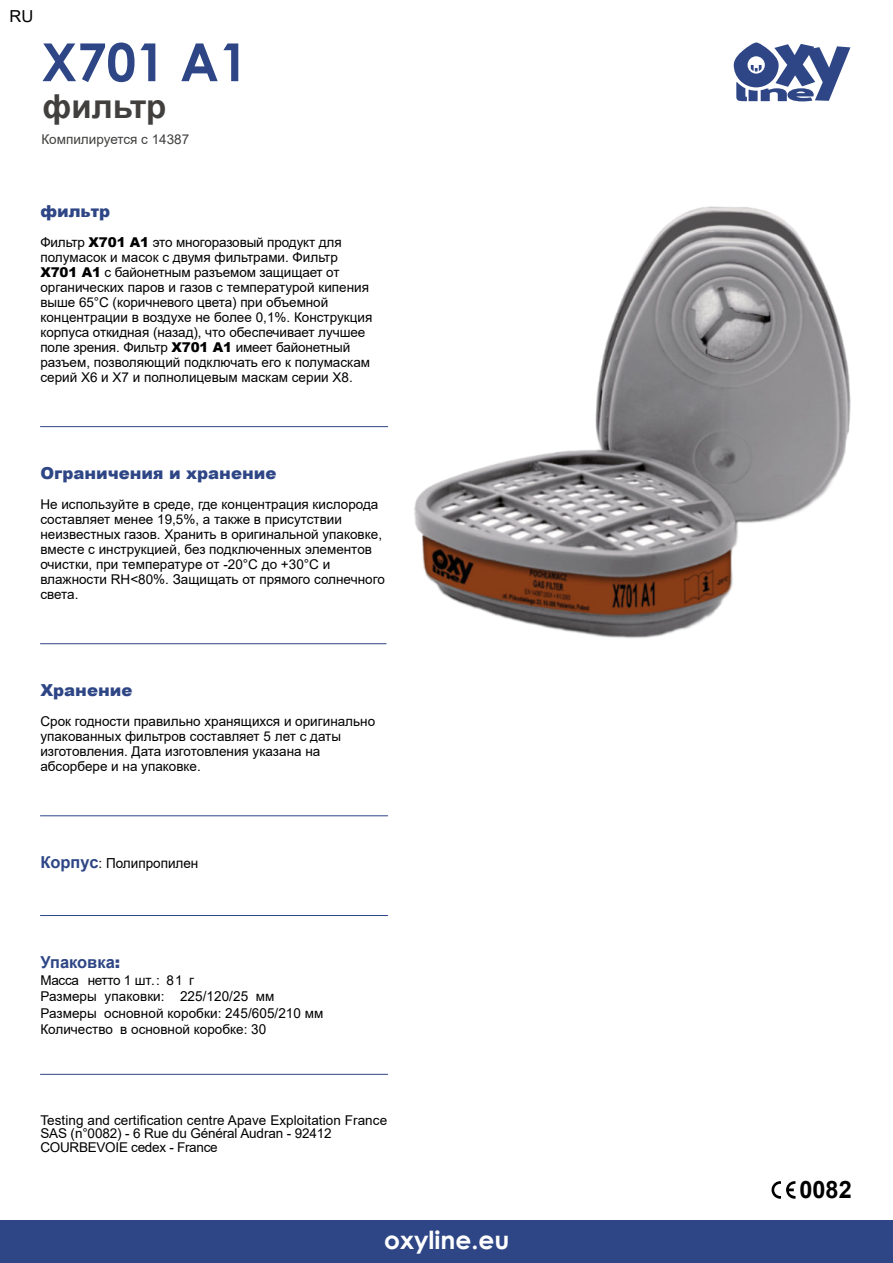
<style>
.page{position:relative;width:893px;height:1263px;background:#fff}
.page>*{position:absolute;margin:0;border:0;box-sizing:border-box;transform-origin:0 0}
.t1{font:700 52.5px "Century Gothic";color:#2e4685}
.t2{font:700 33px "Arial";color:#41403f}
.t3{font:700 24.9px "Century Gothic";color:#fff}
.t4{font:700 24px "Arial";color:#000}
.t5{font:900 16.5px "Arial";color:#2e4685}
.t6{font:700 16.5px "Arial";color:#2e4685}
.t7{font:16.5px "Arial";color:#000}
.t8{font:13.8px "Arial";color:#000}
.t9{font:13.5px/15px "Arial";color:#000}
.t10{font:13.5px "Arial";color:#41403f}
.s1{font-weight:900}
.s2{font-weight:700;font-size:16.5px;color:#2e4685}
.s3{font-size:13.8px}
</style>
<div class="page">
<img style="left:414px;top:206px;width:437px;height:432px">
<div style="left:0;top:1220px;width:893px;height:43px;background:#2e4685"></div>
<svg style="left:734px;top:43px;width:116px;height:58px"></svg>
<hr style="left:40px;top:643px;width:346px;height:1px;background:#2e4685">
<hr style="left:40px;top:426px;width:348px;height:1px;background:#2e4685">
<svg style="left:772px;top:1181px;width:23px;height:18px"></svg>
<hr style="left:40px;top:815px;width:348px;height:1px;background:#2e4685">
<hr style="left:40px;top:1074px;width:348px;height:1px;background:#2e4685">
<hr style="left:40px;top:915px;width:348px;height:1px;background:#2e4685">
<p class="t7" style="left:10px;top:10px;width:25px">RU</p>
<h1 class="t1" style="left:41px;top:42px;width:208px">X701 A1</h1>
<h2 class="t2" style="left:43px;top:94px;width:125px">фильтр</h2>
<p class="t10" style="left:41px;top:134px;width:149px">Компилируется с 14387</p>
<p class="t5" style="left:40px;top:205px;width:71px">фильтр</p>
<p class="t9" style="left:40px;top:235px;width:333px">Фильтр <span class="s1">X701 A1</span> это многоразовый продукт для полумасок и масок с двумя фильтрами. Фильтр <span class="s1">X701 A1</span> с байонетным разъемом защищает от органических паров и газов с температурой кипения выше 65°C (коричневого цвета) при объемной концентрации в воздухе не более 0,1%. Конструкция корпуса откидная (назад), что обеспечивает лучшее поле зрения. Фильтр <span class="s1">X701 A1</span> имеет байонетный разъем, позволяющий подключать его к полумаскам серий X6 и X7 и полнолицевым маскам серии X8.</p>
<p class="t5" style="left:40px;top:467px;width:238px">Ограничения и хранение</p>
<p class="t9" style="left:40px;top:498px;width:346px">Не используйте в среде, где концентрация кислорода составляет менее 19,5%, а также в присутствии неизвестных газов. Хранить в оригинальной упаковке, вместе с инструкцией, без подключенных элементов очистки, при температуре от -20°C до +30°C и влажности RH&lt;80%. Защищать от прямого солнечного света.</p>
<p class="t5" style="left:40px;top:684px;width:94px">Хранение</p>
<p class="t9" style="left:40px;top:715px;width:336px">Срок годности правильно хранящихся и оригинально упакованных фильтров составляет 5 лет с даты изготовления. Дата изготовления указана на абсорбере и на упаковке.</p>
<p class="t8" style="left:40px;top:858px;width:159px"><span class="s2">Корпус</span>: Полипропилен</p>
<p class="t6" style="left:40px;top:956px;width:81px">Упаковка<span class="s1">:</span></p>
<p class="t9" style="left:40px;top:973px;width:285px;line-height:16.5px">Масса нетто 1 шт.: 81 г<br>Размеры упаковки: <span class="s3">225/120/25</span> мм<br>Размеры основной коробки: <span class="s3">245/605/210</span> мм<br>Количество в основной коробке: <span class="s3">30</span></p>
<p class="t9" style="left:40px;top:1114px;width:348px;line-height:13.5px">Testing and certification centre Apave Exploitation France<br>SAS (n°0082) - 6 Rue du Général Audran - 92412<br>COURBEVOIE cedex - France</p>
<h3 class="t3" style="left:384px;top:1230px;width:127px">oxyline.eu</h3>
<h3 class="t4" style="left:799px;top:1181px;width:54px">0082</h3>
</div>
